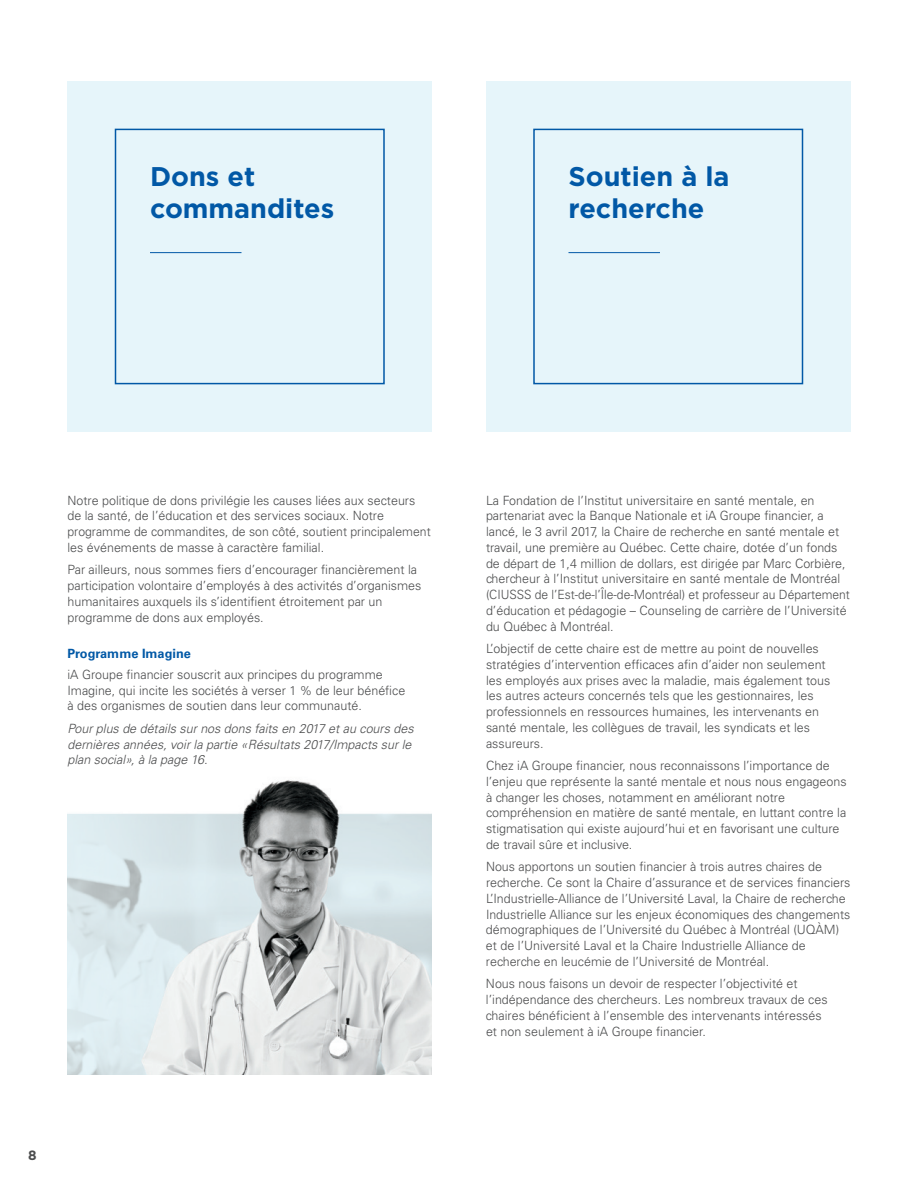
<style>
.page{position:relative;width:918px;height:1188px;background:#fff}
.page>*{position:absolute;margin:0;border:0;box-sizing:border-box;transform-origin:0 0}
.t1{font:700 27px/33px "Gotham";color:#0158a6}
.t2{font:700 13.5px "Gotham";color:#4b4c4d}
.t3{font:300 12.75px/15.8px "Univers";color:#4b4c4d}
.t4{font:italic 300 12.75px/15.8px "Univers";color:#4b4c4d}
.t5{font:700 12.75px "Univers";color:#0158a6}
</style>
<div class="page">
<div style="left:486px;top:81px;width:364px;height:351px;background:#e6f5fa"></div>
<hr style="left:568px;top:252px;width:92px;height:1px;background:#0158a6">
<div style="left:533px;top:129px;width:270px;height:255px;border:2px solid #0158a6"></div>
<div style="left:68px;top:81px;width:364px;height:351px;background:#e6f5fa"></div>
<hr style="left:150px;top:252px;width:92px;height:1px;background:#0158a6">
<div style="left:115px;top:129px;width:270px;height:255px;border:2px solid #0158a6"></div>
<img style="left:68px;top:780px;width:364px;height:295px">
<h1 class="t1" style="left:150px;top:159px;width:186px">Dons et commandites</h1>
<h1 class="t1" style="left:568px;top:159px;width:163px">Soutien à la recherche</h1>
<p class="t3" style="left:68px;top:492px;width:365px">Notre politique de dons privilégie les causes liées aux secteurs de la santé, de l’éducation et des services sociaux. Notre programme de commandites, de son côté, soutient principalement les événements de masse à caractère familial.</p>
<p class="t3" style="left:68px;top:562px;width:355px">Par ailleurs, nous sommes fiers d’encourager financièrement la participation volontaire d’employés à des activités d’organismes humanitaires auxquels ils s’identifient étroitement par un programme de dons aux employés.</p>
<p class="t5" style="left:68px;top:646px;width:125px">Programme Imagine</p>
<p class="t3" style="left:68px;top:667px;width:339px">iA Groupe financier souscrit aux principes du programme<br>Imagine, qui incite les sociétés à verser 1 % de leur bénéfice à des organismes de soutien dans leur communauté.</p>
<p class="t4" style="left:68px;top:721px;width:348px">Pour plus de détails sur nos dons faits en 2017 et au cours des dernières années, voir la partie «Résultats 2017/Impacts sur le plan social», à la page 16.</p>
<p class="t2" style="left:28px;top:1147px;width:10px">8</p>
<p class="t3" style="left:486px;top:492px;width:365px">La Fondation de l’Institut universitaire en santé mentale, en partenariat avec la Banque Nationale et iA Groupe financier, a lancé, le 3 avril 2017, la Chaire de recherche en santé mentale et travail, une première au Québec. Cette chaire, dotée d’un fonds de départ de 1,4 million de dollars, est dirigée par Marc Corbière, chercheur à l’Institut universitaire en santé mentale de Montréal (CIUSSS de l’Est-de-l’Île-de-Montréal) et professeur au Département d’éducation et pédagogie – Counseling de carrière de l’Université du Québec à Montréal.</p>
<p class="t3" style="left:486px;top:641px;width:346px">L’objectif de cette chaire est de mettre au point de nouvelles stratégies d’intervention efficaces afin d’aider non seulement les employés aux prises avec la maladie, mais également tous les autres acteurs concernés tels que les gestionnaires, les professionnels en ressources humaines, les intervenants en santé mentale, les collègues de travail, les syndicats et les assureurs.</p>
<p class="t3" style="left:486px;top:758px;width:362px">Chez iA Groupe financier, nous reconnaissons l’importance de l’enjeu que représente la santé mentale et nous nous engageons à changer les choses, notamment en améliorant notre compréhension en matière de santé mentale, en luttant contre la stigmatisation qui existe aujourd’hui et en favorisant une culture de travail sûre et inclusive.</p>
<p class="t3" style="left:486px;top:859px;width:366px">Nous apportons un soutien financier à trois autres chaires de recherche. Ce sont la Chaire d’assurance et de services financiers L’Industrielle-Alliance de l’Université Laval, la Chaire de recherche Industrielle Alliance sur les enjeux économiques des changements démographiques de l’Université du Québec à Montréal (UQÀM) et de l’Université Laval et la Chaire Industrielle Alliance de recherche en leucémie de l’Université de Montréal.</p>
<p class="t3" style="left:486px;top:976px;width:343px">Nous nous faisons un devoir de respecter l’objectivité et l’indépendance des chercheurs. Les nombreux travaux de ces chaires bénéficient à l’ensemble des intervenants intéressés et non seulement à iA Groupe financier.</p>
</div>
